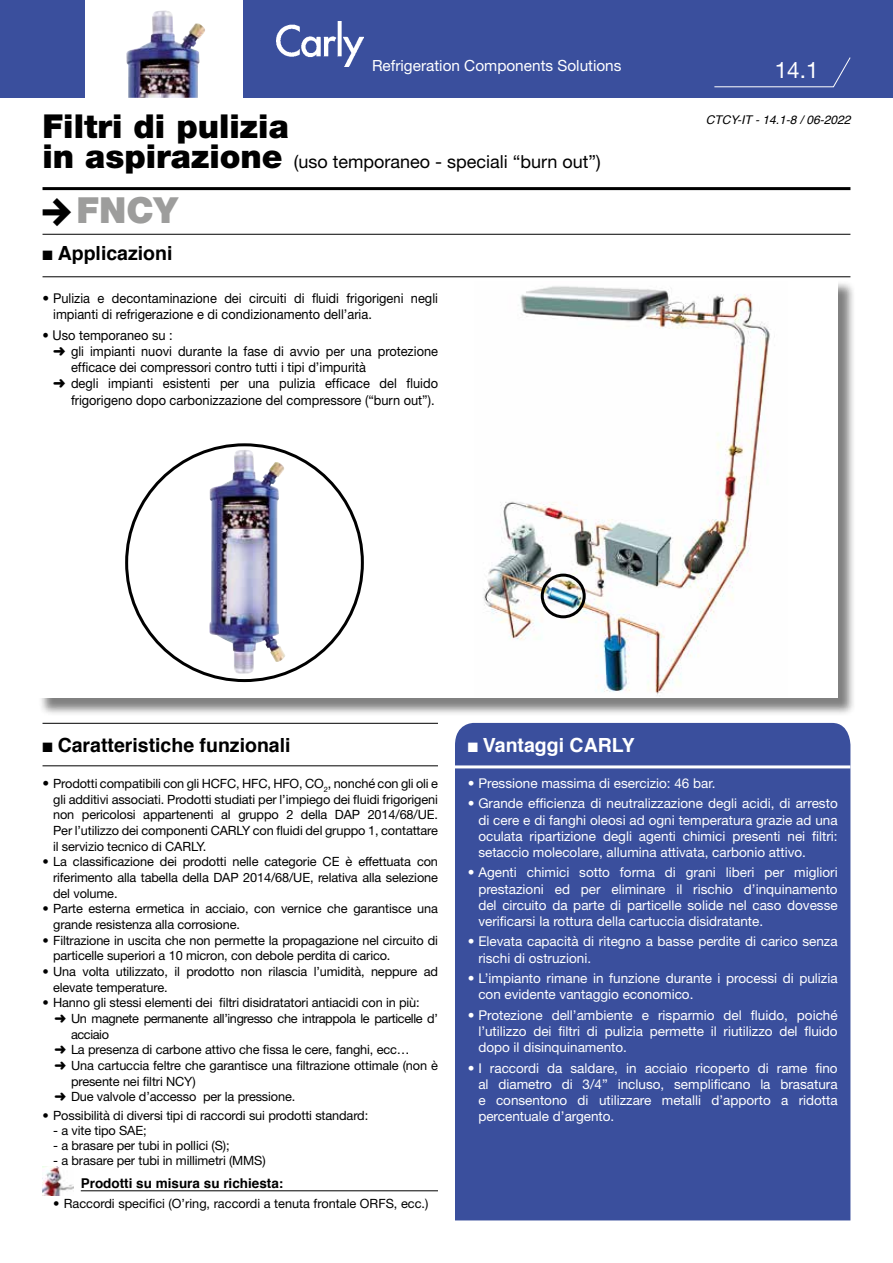
<style>
.page{position:relative;width:893px;height:1263px;background:#fff}
.page>*{position:absolute;margin:0;border:0;box-sizing:border-box;transform-origin:0 0}
.t1{font:900 36px "Helvetica Neue LT Pro";color:#9d9d9c}
.t2{font:900 33px "Helvetica Neue LT Pro";color:#000}
.t3{font:22.5px "Helvetica Neue LT Pro";color:#fff}
.t4{font:700 19.5px "Helvetica";color:#000}
.t5{font:700 19.5px "Helvetica";color:#fff}
.t6{font:18px "Helvetica Neue LT Pro";color:#000}
.t7{font:15.3px "Helvetica Neue LT Pro";color:#fff}
.t8{font:13.5px/16.2px "Helvetica Neue LT Pro";color:#fff;text-align:justify}
.t9{font:13.5px "Helvetica Neue LT Pro";color:#000;scale:.95 1}
.t10{font:13.5px/16.2px "Helvetica Neue LT Pro";color:#000}
.t11{font:700 13.5px "Helvetica";color:#000}
.t12{font:12.75px/15.6px "Helvetica Neue LT Pro";letter-spacing:-.01em;color:#000}
.t13{font:12.75px "Helvetica Neue LT Pro";letter-spacing:-.03em;color:#000}
.t14{font:italic 12px "Helvetica";color:#000}
.s1{font-weight:900;font-size:33px}
.s2{font-size:13.5px}
</style>
<div class="page">
<div style="left:0;top:0;width:893px;height:98px;background:#3a4f9d"></div>
<div style="left:455px;top:723px;width:395px;height:497px;background:#3a4f9d"></div>
<hr style="left:43px;top:187px;width:807px;height:3px;background:#000">
<hr style="left:43px;top:234px;width:807px;height:1px;background:#000">
<hr style="left:43px;top:276px;width:807px;height:1px;background:#000">
<hr style="left:43px;top:723px;width:395px;height:1px;background:#000">
<hr style="left:43px;top:765px;width:395px;height:1px;background:#000">
<hr style="left:455px;top:765px;width:395px;height:3px;background:#fff">
<div style="left:85px;top:0;width:157px;height:99px;background:#fff"></div>
<img style="left:276px;top:21px;width:88px;height:45px">
<svg style="left:714px;top:57px;width:137px;height:31px"></svg>
<img style="left:126px;top:10px;width:79px;height:88px">
<div style="left:38px;top:280px;width:818px;height:436px;background:#000;opacity:.5"></div>
<div style="left:36px;top:278px;width:802px;height:419px;background:#fff"></div>
<img style="left:209px;top:450px;width:77px;height:224px">
<img style="left:483px;top:286px;width:287px;height:409px">
<div style="left:541px;top:574px;width:45px;height:44px;border:3px solid #000;border-radius:50%"></div>
<hr style="left:81px;top:1190px;width:357px;height:1px;background:#000">
<img style="left:43px;top:1166px;width:31px;height:30px">
<p class="t7" style="left:372px;top:56px;width:251px">Refrigeration Components Solutions</p>
<h3 class="t3" style="left:775px;top:56px;width:45px">14.1</h3>
<h2 class="t2" style="left:43px;top:107px;width:248px">Filtri di pulizia</h2>
<h3 class="t6" style="left:43px;top:151px;width:560px"><span class="s1">in aspirazione</span> (uso temporaneo - speciali “burn out”)</h3>
<h1 class="t1" style="left:77px;top:188px;width:103px">FNCY</h1>
<h3 class="t4" style="left:43px;top:238px;width:132px">■ Applicazioni</h3>
<p class="t10" style="left:53px;top:290px;width:386px;text-indent:-11px">• Pulizia e decontaminazione dei circuiti di fluidi frigorigeni negli impianti di refrigerazione e di condizionamento dell’aria.</p>
<p class="t9" style="left:43px;top:327px;width:139px">• Uso temporaneo su :</p>
<p class="t9" style="left:53px;top:343px;width:407px">➜ gli impianti nuovi durante la fase di avvio per una protezione</p>
<p class="t9" style="left:71px;top:359px;width:312px">efficace dei compressori contro tutti i tipi d’impurità</p>
<p class="t9" style="left:53px;top:375px;width:407px">➜ degli impianti esistenti per una pulizia efficace del fluido</p>
<p class="t9" style="left:71px;top:391px;width:384px">frigorigeno dopo carbonizzazione del compressore (“burn out”).</p>
<p class="t14" style="left:706px;top:110px;width:146px">CTCY-IT - 14.1-8 / 06-2022</p>
<h3 class="t4" style="left:43px;top:729px;width:250px">■ Caratteristiche funzionali</h3>
<h3 class="t5" style="left:468px;top:729px;width:169px">■ Vantaggi CARLY</h3>
<p class="t8" style="left:468px;top:775px;width:249px">• Pressione massima di esercizio: 46 bar.</p>
<p class="t8" style="left:478px;top:795px;width:361px;text-indent:-11px">• Grande efficienza di neutralizzazione degli acidi, di arresto di cere e di fanghi oleosi ad ogni temperatura grazie ad una oculata ripartizione degli agenti chimici presenti nei filtri: setaccio molecolare, allumina attivata, carbonio attivo.</p>
<p class="t8" style="left:478px;top:864px;width:361px;text-indent:-11px">• Agenti chimici sotto forma di grani liberi per migliori prestazioni ed per eliminare il rischio d’inquinamento del circuito da parte di particelle solide nel caso dovesse verificarsi la rottura della cartuccia disidratante.</p>
<p class="t8" style="left:478px;top:933px;width:361px;text-indent:-11px">• Elevata capacità di ritegno a basse perdite di carico senza rischi di ostruzioni.</p>
<p class="t8" style="left:478px;top:970px;width:361px;text-indent:-11px">• L’impianto rimane in funzione durante i processi di pulizia con evidente vantaggio economico.</p>
<p class="t8" style="left:478px;top:1006px;width:361px;text-indent:-11px">• Protezione dell’ambiente e risparmio del fluido, poiché l’utilizzo dei filtri di pulizia permette il riutilizzo del fluido dopo il disinquinamento.</p>
<p class="t8" style="left:478px;top:1059px;width:361px;text-indent:-11px">• I raccordi da saldare, in acciaio ricoperto di rame fino al diametro di 3/4” incluso, semplificano la brasatura e consentono di utilizzare metalli d’apporto a ridotta percentuale d’argento.</p>
<p class="t12" style="left:53px;top:775px;width:386px;text-align:justify;text-indent:-11px"><span class="s2">•</span> Prodotti compatibili con gli HCFC, HFC, HFO, CO<sub>2</sub>, nonché con gli oli e gli additivi associati. Prodotti studiati per l’impiego dei fluidi frigorigeni non pericolosi appartenenti al gruppo 2 della DAP 2014/68/UE.<br>Per l’utilizzo dei componenti CARLY con fluidi del gruppo 1, contattare il servizio tecnico di CARLY.</p>
<p class="t12" style="left:53px;top:853px;width:386px;text-align:justify;text-indent:-11px">• La classificazione dei prodotti nelle categorie CE è effettuata con riferimento alla tabella della DAP 2014/68/UE, relativa alla selezione del volume.</p>
<p class="t12" style="left:53px;top:900px;width:386px;text-indent:-11px">• Parte esterna ermetica in acciaio, con vernice che garantisce una grande resistenza alla corrosione.</p>
<p class="t12" style="left:53px;top:932px;width:386px;text-indent:-11px">• Filtrazione in uscita che non permette la propagazione nel circuito di particelle superiori a 10 micron, con debole perdita di carico.</p>
<p class="t12" style="left:53px;top:963px;width:386px;text-indent:-11px">• Una volta utilizzato, il prodotto non rilascia l’umidità, neppure ad elevate temperature.</p>
<p class="t12" style="left:43px;top:994px;width:379px">• Hanno gli stessi elementi dei filtri disidratatori antiacidi con in più:</p>
<p class="t13" style="left:55px;top:1010px;width:385px">➜ Un magnete permanente all’ingresso che intrappola le particelle d’</p>
<p class="t13" style="left:71px;top:1026px;width:39px">acciaio</p>
<p class="t12" style="left:55px;top:1041px;width:357px">➜ La presenza di carbone attivo che fissa le cere, fanghi, ecc…</p>
<p class="t12" style="left:55px;top:1057px;width:385px">➜ Una cartuccia feltre che garantisce una filtrazione ottimale (non è</p>
<p class="t12" style="left:71px;top:1073px;width:126px">presente nei filtri NCY)</p>
<p class="t12" style="left:55px;top:1089px;width:242px">➜ Due valvole d’accesso per la pressione.</p>
<p class="t12" style="left:43px;top:1107px;width:327px">• Possibilità di diversi tipi di raccordi sui prodotti standard:</p>
<p class="t12" style="left:53px;top:1122px;width:95px">- a vite tipo SAE;</p>
<p class="t12" style="left:53px;top:1137px;width:178px">- a brasare per tubi in pollici (S);</p>
<p class="t12" style="left:53px;top:1152px;width:214px">- a brasare per tubi in millimetri (MMS)</p>
<p class="t11" style="left:81px;top:1173px;width:204px">Prodotti su misura su richiesta:</p>
<p class="t12" style="left:53px;top:1195px;width:377px">• Raccordi specifici (O’ring, raccordi a tenuta frontale ORFS, ecc.)</p>
</div>
